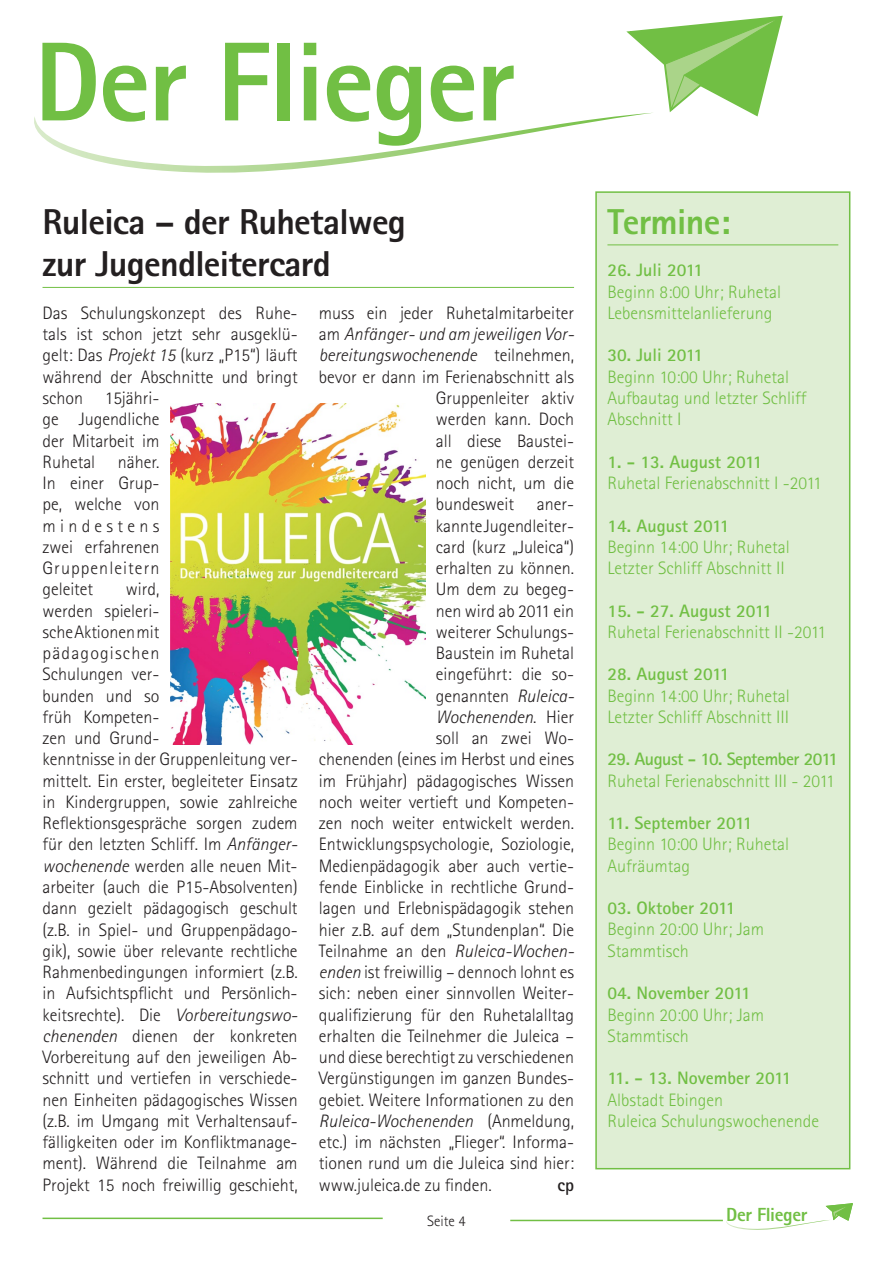
<style>
.page{position:relative;width:893px;height:1263px;background:#fff}
.page>*{position:absolute;margin:0;border:0;box-sizing:border-box;transform-origin:0 0}
.t1{font:800 112.5px "Rotis Sans Serif";letter-spacing:-.02em;color:#71bf44}
.t2{font:800 36px/42.5px "Rotis Sans Serif";letter-spacing:-.02em;color:#231f20}
.t3{font:800 36px "Rotis Sans Serif";letter-spacing:-.02em;color:#71bf44}
.t4{font:800 19.05px "Rotis Sans Serif";letter-spacing:-.02em;color:#71bf44}
.t5{font:300 18px/21.3px "Rotis Sans Serif";color:#231f20}
.t6{font:300 18px/21.3px "Rotis Sans Serif";color:#71bf44}
.t7{font:700 18px "Rotis Sans Serif";color:#71bf44}
.t8{font:italic 300 18px "Rotis Sans Serif";color:#231f20}
.t9{font:700 18px "Rotis Sans Serif";letter-spacing:-.025em;color:#71bf44}
.t10{font:700 18px "Rotis Sans Serif";color:#231f20}
.t11{font:300 15px "Rotis Sans Serif";color:#231f20}
.s1{font-style:italic}
.s2{font-style:normal}
</style>
<div class="page">
<svg style="left:34px;top:15px;width:749px;height:158px"></svg>
<img style="left:170px;top:404px;width:255px;height:340px">
<hr style="left:43px;top:287px;width:531px;height:1px;background:#71bf44">
<div style="left:596px;top:192px;width:254px;height:977px;background:#dfeed4"></div>
<hr style="left:607px;top:244px;width:231px;height:1px;background:#71bf44">
<div style="left:595px;top:191px;width:255px;height:978px;border:2px solid #71bf44"></div>
<hr style="left:43px;top:1217px;width:340px;height:2px;background:#71bf44">
<hr style="left:510px;top:1220px;width:213px;height:1px;background:#71bf44">
<svg style="left:726px;top:1203px;width:127px;height:27px"></svg>
<h1 class="t1" style="left:34px;top:11px;width:483px">Der Flieger</h1>
<h2 class="t2" style="left:43px;top:200px;width:365px">Ruleica – der Ruhetalweg zur Jugendleitercard</h2>
<p class="t5" style="left:43px;top:302px;width:257px">Das Schulungskonzept des Ruhe&shy;tals ist schon jetzt sehr ausgeklü&shy;gelt: Das <span class="s1">Projekt 15</span> (kurz „P15“) läuft während der Abschnitte und bringt schon 15jähri-<br>ge Jugendliche<br>der Mitarbeit im<br>Ruhetal</p>
<p class="t5" style="left:319px;top:302px;width:257px">muss ein jeder Ruhetalmitarbeiter</p>
<p class="t8" style="left:319px;top:324px;width:257px"><span class="s2">am</span> Anfänger- und am jeweiligen Vor-</p>
<p class="t8" style="left:319px;top:345px;width:257px">bereitungswochenende <span class="s2">teilnehmen,</span></p>
<p class="t5" style="left:319px;top:366px;width:257px">bevor er dann im Ferienabschnitt als</p>
<p class="t5" style="left:436px;top:387px;width:140px">Gruppenleiter aktiv</p>
<p class="t5" style="left:436px;top:408px;width:140px">werden kann. Doch</p>
<p class="t5" style="left:436px;top:430px;width:140px">all diese Baustei-</p>
<p class="t5" style="left:436px;top:451px;width:140px">ne genügen derzeit</p>
<p class="t5" style="left:436px;top:472px;width:140px">noch nicht, um die</p>
<p class="t5" style="left:436px;top:494px;width:80px">bundesweit</p>
<p class="t5" style="left:537px;top:494px;width:39px">aner-</p>
<p class="t5" style="left:436px;top:515px;width:140px">kannte Jugendleiter-</p>
<p class="t5" style="left:436px;top:536px;width:140px">card (kurz „Juleica“)</p>
<p class="t5" style="left:436px;top:557px;width:140px">erhalten zu können.</p>
<p class="t5" style="left:436px;top:579px;width:140px">Um dem zu begeg-</p>
<p class="t5" style="left:436px;top:600px;width:140px">nen wird ab 2011 ein</p>
<p class="t5" style="left:436px;top:621px;width:140px">weiterer Schulungs-</p>
<p class="t5" style="left:436px;top:642px;width:140px">Baustein im Ruhetal</p>
<p class="t5" style="left:436px;top:664px;width:140px">eingeführt: die so-</p>
<p class="t5" style="left:436px;top:685px;width:140px">genannten <span class="s1">Ruleica-</span></p>
<p class="t8" style="left:436px;top:706px;width:140px">Wochenenden<span class="s2">. Hier</span></p>
<p class="t5" style="left:436px;top:727px;width:140px">soll an zwei Wo-</p>
<p class="t5" style="left:319px;top:749px;width:257px">chenenden (eines im Herbst und eines</p>
<p class="t5" style="left:319px;top:770px;width:257px">im Frühjahr) pädagogisches Wissen</p>
<p class="t5" style="left:319px;top:791px;width:257px">noch weiter vertieft und Kompeten-</p>
<p class="t5" style="left:319px;top:812px;width:257px">zen noch weiter entwickelt werden.</p>
<p class="t5" style="left:319px;top:834px;width:257px">Entwicklungspsychologie, Soziologie,</p>
<p class="t5" style="left:319px;top:855px;width:257px">Medienpädagogik aber auch vertie-</p>
<p class="t5" style="left:319px;top:876px;width:257px">fende Einblicke in rechtliche Grund-</p>
<p class="t5" style="left:319px;top:897px;width:257px">lagen und Erlebnispädagogik stehen</p>
<p class="t5" style="left:319px;top:919px;width:257px">hier z.B. auf dem „Stundenplan“. Die</p>
<p class="t8" style="left:319px;top:940px;width:257px"><span class="s2">Teilnahme an den</span> Ruleica-Wochen-</p>
<p class="t5" style="left:319px;top:961px;width:257px"><span class="s1">enden</span> ist freiwillig – dennoch lohnt es</p>
<p class="t5" style="left:319px;top:982px;width:257px">sich: neben einer sinnvollen Weiter-</p>
<p class="t5" style="left:319px;top:1004px;width:257px">qualifizierung für den Ruhetalalltag</p>
<p class="t5" style="left:319px;top:1025px;width:257px">erhalten die Teilnehmer die Juleica –</p>
<p class="t5" style="left:319px;top:1046px;width:257px">und diese berechtigt zu verschiedenen</p>
<p class="t5" style="left:319px;top:1067px;width:257px">Vergünstigungen im ganzen Bundes-</p>
<p class="t5" style="left:319px;top:1089px;width:257px">gebiet. Weitere Informationen zu den</p>
<p class="t8" style="left:319px;top:1110px;width:257px">Ruleica-Wochenenden <span class="s2">(Anmeldung,</span></p>
<p class="t5" style="left:319px;top:1131px;width:257px">etc.) im nächsten „Flieger“. Informa-</p>
<p class="t5" style="left:319px;top:1153px;width:257px">tionen rund um die Juleica sind hier:</p>
<p class="t5" style="left:319px;top:1174px;width:174px">www.juleica.de zu finden.</p>
<p class="t10" style="left:557px;top:1173px;width:18px">cp</p>
<p class="t5" style="left:43px;top:451px;width:118px;text-align:justify;text-indent:75px">näher.<br>In einer Grup&shy;pe, welche von mindestens zwei erfahrenen Gruppenleitern geleitet</p>
<p class="t5" style="left:43px;top:579px;width:257px;text-indent:83px">wird,<br>werden spieleri-<br>sche Aktionen mit<br>pädagogischen<br>Schulungen ver-<br>bunden und so<br>früh Kompeten-<br>zen und Grund-<br>kenntnisse in der Gruppenleitung ver&shy;mittelt. Ein erster, begleiteter Einsatz in Kindergruppen, sowie zahlreiche<br>Reflektionsgespräche sorgen zudem für den letzten Schliff. Im <span class="s1">Anfänger&shy;wochenende</span> werden alle neuen Mit&shy;arbeiter (auch die P15-Absolventen) dann gezielt pädagogisch geschult (z.B. in Spiel- und Gruppenpädago&shy;gik), sowie über relevante rechtliche<br>Rahmenbedingungen informiert (z.B. in Aufsichtspflicht und Persönlich&shy;keitsrechte). Die <span class="s1">Vorbereitungswo&shy;chenenden</span> dienen der konkreten<br>Vorbereitung auf den jeweiligen Ab&shy;schnitt und vertiefen in verschiede&shy;nen Einheiten pädagogisches Wissen (z.B. im Umgang mit Verhaltensauf&shy;fälligkeiten oder im Konfliktmanage&shy;ment). Während die Teilnahme am<br>Projekt 15 noch freiwillig geschieht,</p>
<h2 class="t3" style="left:607px;top:199px;width:124px">Termine:</h2>
<p class="t7" style="left:607px;top:259px;width:97px">26. Juli 2011</p>
<p class="t6" style="left:607px;top:281px;width:175px">Beginn 8:00 Uhr; Ruhetal<br>Lebensmittelanlieferung</p>
<p class="t7" style="left:607px;top:344px;width:97px">30. Juli 2011</p>
<p class="t6" style="left:607px;top:366px;width:200px">Beginn 10:00 Uhr; Ruhetal<br>Aufbautag und letzter Schliff<br>Abschnitt I</p>
<p class="t7" style="left:607px;top:450px;width:156px">1. - 13. August 2011</p>
<p class="t6" style="left:607px;top:472px;width:216px">Ruhetal Ferienabschnitt I -2011</p>
<p class="t7" style="left:607px;top:514px;width:124px">14. August 2011</p>
<p class="t6" style="left:607px;top:536px;width:184px">Beginn 14:00 Uhr; Ruhetal<br>Letzter Schliff Abschnitt II</p>
<p class="t7" style="left:607px;top:599px;width:166px">15. - 27. August 2011</p>
<p class="t6" style="left:607px;top:621px;width:220px">Ruhetal Ferienabschnitt II -2011</p>
<p class="t7" style="left:607px;top:663px;width:124px">28. August 2011</p>
<p class="t6" style="left:607px;top:685px;width:184px">Beginn 14:00 Uhr; Ruhetal<br>Letzter Schliff Abschnitt III</p>
<p class="t9" style="left:607px;top:748px;width:232px">29. August - 10. September 2011</p>
<p class="t6" style="left:607px;top:770px;width:229px">Ruhetal Ferienabschnitt III - 2011</p>
<p class="t7" style="left:607px;top:812px;width:146px">11. September 2011</p>
<p class="t6" style="left:607px;top:834px;width:183px">Beginn 10:00 Uhr; Ruhetal<br>Aufräumtag</p>
<p class="t7" style="left:607px;top:897px;width:129px">03. Oktober 2011</p>
<p class="t6" style="left:607px;top:919px;width:158px">Beginn 20:00 Uhr; Jam<br>Stammtisch</p>
<p class="t7" style="left:607px;top:982px;width:145px">04. November 2011</p>
<p class="t6" style="left:607px;top:1004px;width:158px">Beginn 20:00 Uhr; Jam<br>Stammtisch</p>
<p class="t7" style="left:607px;top:1067px;width:185px">11. - 13. November 2011</p>
<p class="t6" style="left:607px;top:1089px;width:213px">Albstadt Ebingen<br>Ruleica Schulungswochenende</p>
<p class="t11" style="left:427px;top:1212px;width:40px">Seite 4</p>
<p class="t4" style="left:726px;top:1202px;width:83px">Der Flieger</p>
</div>
